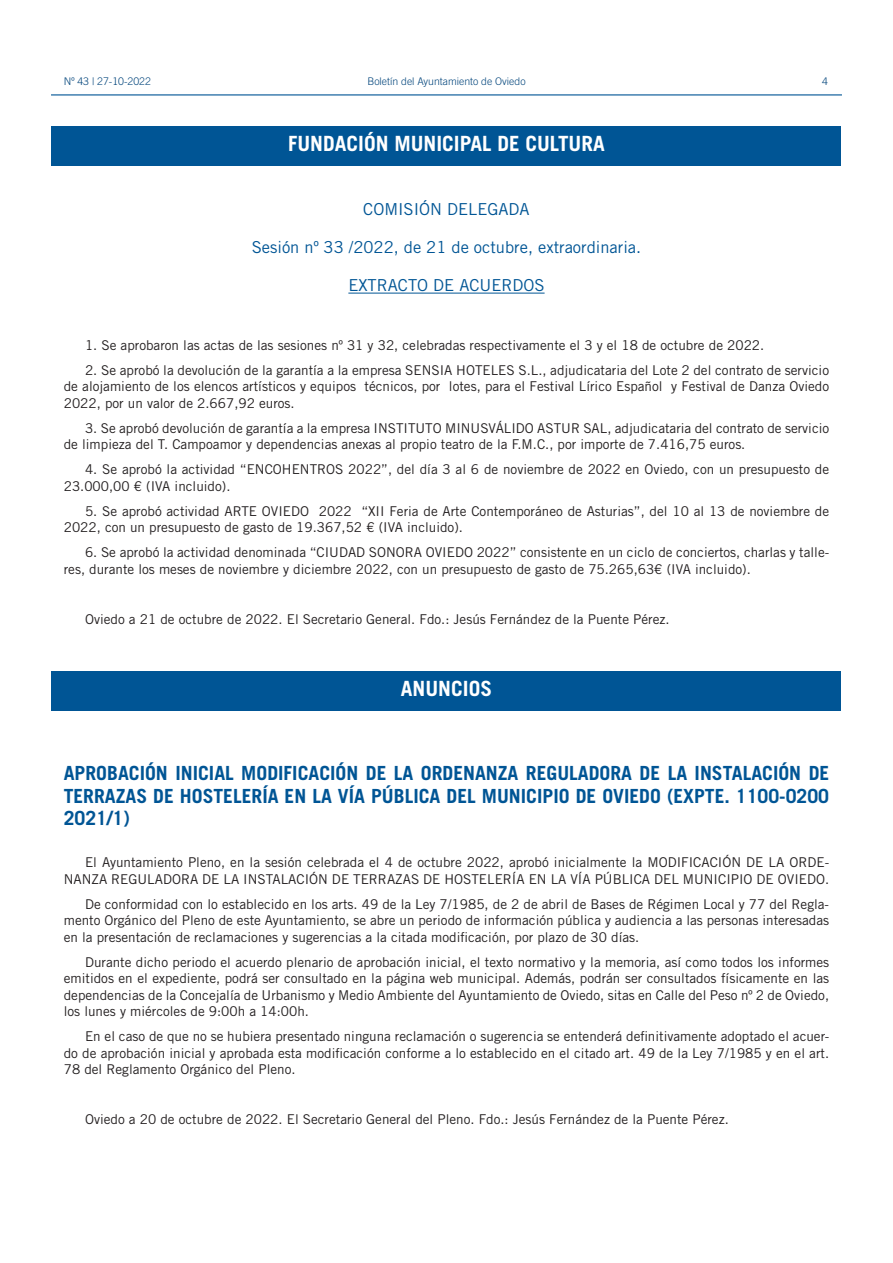
<style>
.page{position:relative;width:893px;height:1263px;background:#fff}
.page>*{position:absolute;margin:0;border:0;box-sizing:border-box;transform-origin:0 0}
.t1{font:700 21px "Trade Gothic LT Std";color:#fff}
.t2{font:700 19.5px/22.5px "Trade Gothic LT Std";color:#005595;text-align:justify}
.t3{font:16.5px "Trade Gothic LT Std";color:#005595}
.t4{font:13.5px/16.5px "Trade Gothic LT Std";color:#231f20;text-align:justify}
.t5{font:300 10.5px "Trade Gothic LT Std";color:#00447b}
</style>
<div class="page">
<hr style="left:51px;top:94px;width:791px;height:1px;background:#005595">
<hr style="left:348px;top:293px;width:197px;height:1px;background:#005595">
<div style="left:52px;top:671px;width:789px;height:39px;background:#005595"></div>
<div style="left:52px;top:126px;width:789px;height:39px;background:#005595"></div>
<p class="t5" style="left:64px;top:75px;width:89px">Nº 43 | 27-10-2022</p>
<p class="t5" style="left:367px;top:75px;width:160px">Boletín del Ayuntamiento de Oviedo</p>
<p class="t5" style="left:822px;top:75px;width:7px">4</p>
<h1 class="t1" style="left:288px;top:131px;width:318px">FUNDACIÓN MUNICIPAL DE CULTURA</h1>
<p class="t3" style="left:363px;top:200px;width:168px">COMISIÓN DELEGADA</p>
<p class="t3" style="left:252px;top:238px;width:391px">Sesión nº 33 /2022, de 21 de octubre, extraordinaria.</p>
<p class="t3" style="left:348px;top:276px;width:198px">EXTRACTO DE ACUERDOS</p>
<p class="t4" style="left:85px;top:337px;width:681px">1. Se aprobaron las actas de las sesiones nº 31 y 32, celebradas respectivamente el 3 y el 18 de octubre de 2022.</p>
<p class="t4" style="left:64px;top:362px;width:767px;text-indent:21px">2. Se aprobó la devolución de la garantía a la empresa SENSIA HOTELES S.L., adjudicataria del Lote 2 del contrato de servicio de alojamiento de los elencos artísticos y equipos técnicos, por lotes, para el Festival Lírico Español y Festival de Danza Oviedo 2022, por un valor de 2.667,92 euros.</p>
<p class="t4" style="left:64px;top:420px;width:767px;text-indent:21px">3. Se aprobó devolución de garantía a la empresa INSTITUTO MINUSVÁLIDO ASTUR SAL, adjudicataria del contrato de servicio de limpieza del T. Campoamor y dependencias anexas al propio teatro de la F.M.C., por importe de 7.416,75 euros.</p>
<p class="t4" style="left:64px;top:461px;width:767px;text-indent:21px">4. Se aprobó la actividad “ENCOHENTROS 2022”, del día 3 al 6 de noviembre de 2022 en Oviedo, con un presupuesto de<br>23.000,00 € (IVA incluido).</p>
<p class="t4" style="left:64px;top:503px;width:767px;text-indent:21px">5. Se aprobó actividad ARTE OVIEDO 2022 “XII Feria de Arte Contemporáneo de Asturias”, del 10 al 13 de noviembre de<br>2022, con un presupuesto de gasto de 19.367,52 € (IVA incluido).</p>
<p class="t4" style="left:64px;top:544px;width:767px;text-indent:21px">6. Se aprobó la actividad denominada “CIUDAD SONORA OVIEDO 2022” consistente en un ciclo de conciertos, charlas y talle&shy;res, durante los meses de noviembre y diciembre 2022, con un presupuesto de gasto de 75.265,63€ (IVA incluido).</p>
<p class="t4" style="left:85px;top:611px;width:586px">Oviedo a 21 de octubre de 2022. El Secretario General. Fdo.: Jesús Fernández de la Puente Pérez.</p>
<h1 class="t1" style="left:401px;top:676px;width:93px">ANUNCIOS</h1>
<h2 class="t2" style="left:64px;top:761px;width:767px">APROBACIÓN INICIAL MODIFICACIÓN DE LA ORDENANZA REGULADORA DE LA INSTALACIÓN DE TERRAZAS DE HOSTELERÍA EN LA VÍA PÚBLICA DEL MUNICIPIO DE OVIEDO (EXPTE. 1100-0200<br>2021/1)</h2>
<p class="t4" style="left:64px;top:854px;width:767px;text-align:right">El Ayuntamiento Pleno, en la sesión celebrada el 4 de octubre 2022, aprobó inicialmente la MODIFICACIÓN DE LA ORDE-<br>NANZA REGULADORA DE LA INSTALACIÓN DE TERRAZAS DE HOSTELERÍA EN LA VÍA PÚBLICA DEL MUNICIPIO DE OVIEDO.</p>
<p class="t4" style="left:64px;top:895px;width:767px;text-indent:21px">De conformidad con lo establecido en los arts. 49 de la Ley 7/1985, de 2 de abril de Bases de Régimen Local y 77 del Regla&shy;mento Orgánico del Pleno de este Ayuntamiento, se abre un periodo de información pública y audiencia a las personas interesadas en la presentación de reclamaciones y sugerencias a la citada modificación, por plazo de 30 días.</p>
<p class="t4" style="left:64px;top:953px;width:767px;text-indent:21px">Durante dicho periodo el acuerdo plenario de aprobación inicial, el texto normativo y la memoria, así como todos los informes emitidos en el expediente, podrá ser consultado en la página web municipal. Además, podrán ser consultados físicamente en las dependencias de la Concejalía de Urbanismo y Medio Ambiente del Ayuntamiento de Oviedo, sitas en Calle del Peso nº 2 de Oviedo, los lunes y miércoles de 9:00h a 14:00h.</p>
<p class="t4" style="left:64px;top:1028px;width:767px;text-indent:21px">En el caso de que no se hubiera presentado ninguna reclamación o sugerencia se entenderá definitivamente adoptado el acuer&shy;do de aprobación inicial y aprobada esta modificación conforme a lo establecido en el citado art. 49 de la Ley 7/1985 y en el art.<br>78 del Reglamento Orgánico del Pleno.</p>
<p class="t4" style="left:85px;top:1111px;width:645px">Oviedo a 20 de octubre de 2022. El Secretario General del Pleno. Fdo.: Jesús Fernández de la Puente Pérez.</p>
</div>
